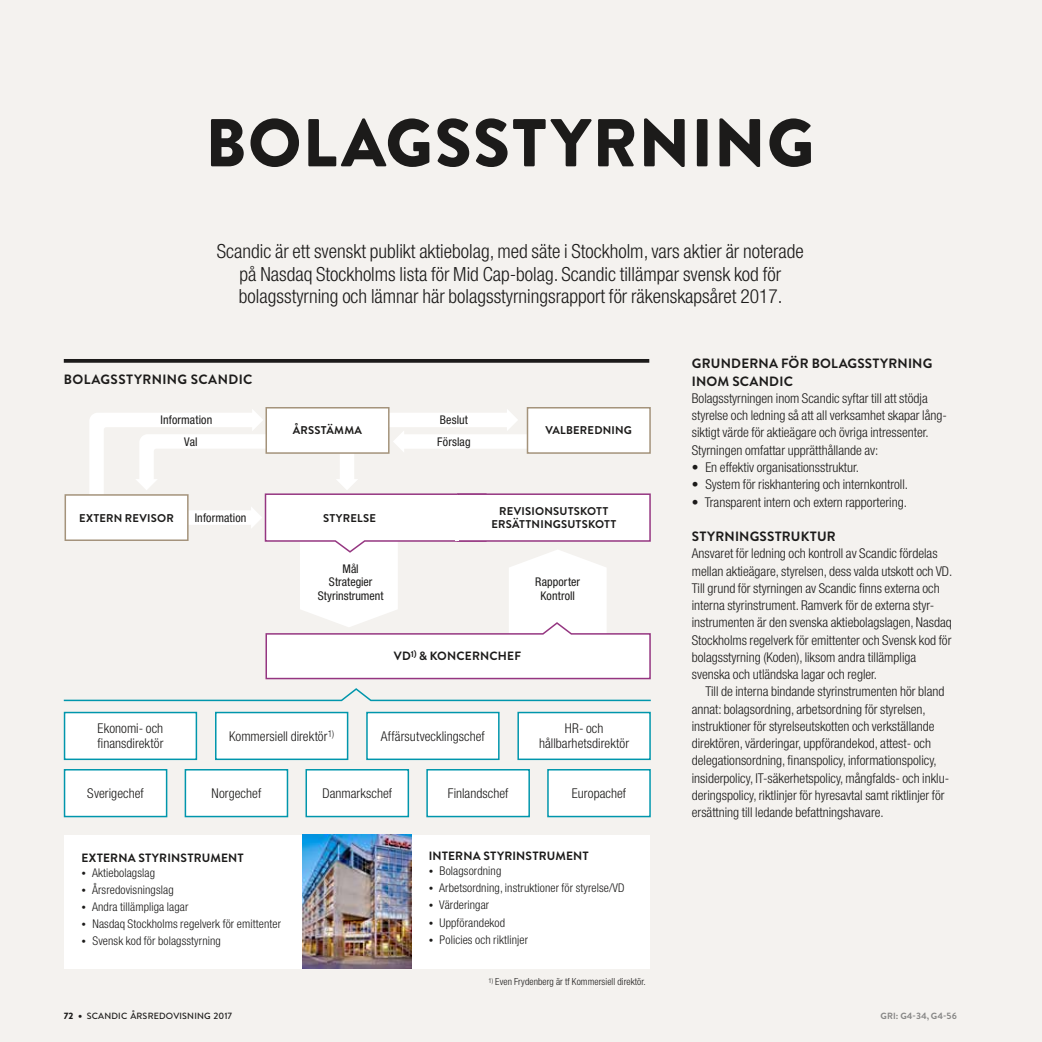
<style>
.page{position:relative;width:1042px;height:1042px;background:#f4f2ef}
.page>*{position:absolute;margin:0;border:0;box-sizing:border-box;transform-origin:0 0}
.t1{font:900 67.5px "Brandon Text";letter-spacing:.02em;color:#1c1b1a}
.t2{font:300 condensed 19.5px/22.5px "Helvetica Neue LT Std";color:#1c1b1a;text-align:center}
.t3{font:300 condensed 13.5px/17.2px "Helvetica Neue LT Std";color:#1c1b1a}
.t4{font:700 13.5px/17.2px "Brandon Text";letter-spacing:.015em;color:#1c1b1a}
.t5{font:300 condensed 12px "Helvetica Neue LT Std";letter-spacing:.01em;color:#1c1b1a}
.t6{font:condensed 12px/13.5px "Helvetica Neue LT Std";letter-spacing:.01em;color:#1c1b1a;text-align:center}
.t7{font:700 12px "Brandon Text";letter-spacing:.015em;color:#1c1b1a}
.t8{font:700 11.25px/13.5px "Brandon Text";letter-spacing:.02em;color:#1c1b1a;text-align:center}
.t9{font:300 condensed 9.75px "Helvetica Neue LT Std";letter-spacing:.01em;color:#1c1b1a}
.t10{font:500 9px "Brandon Text";letter-spacing:.02em;color:#1c1b1a}
.t11{font:700 9px "Brandon Text";letter-spacing:.015em;color:#878786}
.s1{font-family:"Brandon Text";font-weight:700;font-stretch:normal}
.s2{font-weight:900}
.s3{font-weight:900;font-size:10.5px}
</style>
<div class="page">
<svg style="left:64px;top:359px;width:585px;height:4px;background:#292827"></svg>
<div style="left:265px;top:407px;width:124px;height:47px;border:2px solid #a4937b"></div>
<div style="left:527px;top:407px;width:124px;height:47px;border:2px solid #a4937b"></div>
<div style="left:65px;top:495px;width:123px;height:45px;background:#fff"></div>
<div style="left:65px;top:494px;width:124px;height:47px;border:2px solid #a4937b"></div>
<div style="left:65px;top:770px;width:102px;height:46px;background:#fff"></div>
<div style="left:64px;top:769px;width:103px;height:48px;border:2px solid #0096ac"></div>
<div style="left:185px;top:770px;width:102px;height:46px;background:#fff"></div>
<div style="left:185px;top:769px;width:103px;height:48px;border:2px solid #0096ac"></div>
<div style="left:306px;top:770px;width:102px;height:46px;background:#fff"></div>
<div style="left:305px;top:769px;width:104px;height:48px;border:2px solid #0096ac"></div>
<div style="left:427px;top:770px;width:102px;height:46px;background:#fff"></div>
<div style="left:426px;top:769px;width:104px;height:48px;border:2px solid #0096ac"></div>
<div style="left:548px;top:770px;width:102px;height:46px;background:#fff"></div>
<div style="left:547px;top:769px;width:104px;height:48px;border:2px solid #0096ac"></div>
<div style="left:65px;top:712px;width:131px;height:47px;background:#fff"></div>
<div style="left:64px;top:712px;width:133px;height:48px;border:2px solid #0096ac"></div>
<div style="left:216px;top:712px;width:132px;height:47px;background:#fff"></div>
<div style="left:215px;top:712px;width:133px;height:48px;border:2px solid #0096ac"></div>
<div style="left:367px;top:712px;width:132px;height:47px;background:#fff"></div>
<div style="left:366px;top:712px;width:133px;height:48px;border:2px solid #0096ac"></div>
<div style="left:518px;top:712px;width:132px;height:47px;background:#fff"></div>
<div style="left:517px;top:712px;width:134px;height:48px;border:2px solid #0096ac"></div>
<svg style="left:63px;top:688px;width:588px;height:14px"></svg>
<svg style="left:89px;top:409px;width:562px;height:271px"></svg>
<hr style="left:455px;top:495px;width:4px;height:45px;background:#fff">
<div style="left:65px;top:835px;width:238px;height:133px;background:#fff"></div>
<div style="left:412px;top:835px;width:238px;height:133px;background:#fff"></div>
<img style="left:303px;top:835px;width:109px;height:133px">
<h1 class="t1" style="left:206px;top:95px;width:610px">BOLAGSSTYRNING</h1>
<p class="t2" style="left:217px;top:240px;width:588px">Scandic är ett svenskt publikt aktiebolag, med säte i Stockholm, vars aktier är noterade på Nasdaq Stockholms lista för Mid Cap-bolag. Scandic tillämpar svensk kod för bolagsstyrning och lämnar här bolagsstyrningsrapport för räkenskapsåret 2017.</p>
<p class="t4" style="left:64px;top:370px;width:190px">BOLAGSSTYRNING SCANDIC</p>
<p class="t6" style="left:184px;top:409px;width:30px;line-height:21.5px;text-align:left;text-indent:-24px">Information<br>Val</p>
<p class="t8" style="left:293px;top:423px;width:71px">ÅRSSTÄMMA</p>
<p class="t8" style="left:545px;top:423px;width:88px">VALBEREDNING</p>
<p class="t6" style="left:440px;top:413px;width:30px">Beslut</p>
<p class="t6" style="left:437px;top:435px;width:35px">Förslag</p>
<p class="t8" style="left:79px;top:511px;width:96px">EXTERN REVISOR</p>
<p class="t6" style="left:195px;top:511px;width:53px">Information</p>
<p class="t8" style="left:323px;top:511px;width:54px">STYRELSE</p>
<p class="t8" style="left:491px;top:504px;width:126px">REVISIONSUTSKOTT<br>ERSÄTTNINGSUTSKOTT</p>
<p class="t6" style="left:318px;top:562px;width:67px">Mål<br>Strategier<br>Styrinstrument</p>
<p class="t6" style="left:535px;top:575px;width:46px">Rapporter<br>Kontroll</p>
<p class="t7" style="left:394px;top:648px;width:129px">VD<sup>1)</sup> &amp; KONCERNCHEF</p>
<p class="t3" style="left:97px;top:721px;width:67px;line-height:15px">Ekonomi- och finansdirektör</p>
<p class="t3" style="left:229px;top:727px;width:107px">Kommersiell direktör<sup>1)</sup></p>
<p class="t3" style="left:381px;top:727px;width:105px">Affärsutvecklingschef</p>
<p class="t3" style="left:539px;top:721px;width:92px;line-height:15px;text-align:center">HR- och hållbarhetsdirektör</p>
<p class="t3" style="left:87px;top:784px;width:58px">Sverigechef</p>
<p class="t3" style="left:212px;top:784px;width:51px">Norgechef</p>
<p class="t3" style="left:322px;top:784px;width:71px">Danmarkschef</p>
<p class="t3" style="left:448px;top:784px;width:62px">Finlandschef</p>
<p class="t3" style="left:572px;top:784px;width:56px">Europachef</p>
<p class="t7" style="left:82px;top:849px;width:164px">EXTERNA STYRINSTRUMENT</p>
<p class="t5" style="left:82px;top:865px;width:75px"><span class="s1">•</span> Aktiebolagslag</p>
<p class="t5" style="left:82px;top:883px;width:94px"><span class="s1">•</span> Årsredovisningslag</p>
<p class="t5" style="left:82px;top:900px;width:108px"><span class="s1">•</span> Andra tillämpliga lagar</p>
<p class="t5" style="left:82px;top:917px;width:201px"><span class="s1">•</span> Nasdaq Stockholms regelverk för emittenter</p>
<p class="t5" style="left:82px;top:934px;width:141px"><span class="s1">•</span> Svensk kod för bolagsstyrning</p>
<p class="t7" style="left:429px;top:847px;width:162px">INTERNA STYRINSTRUMENT</p>
<p class="t5" style="left:429px;top:864px;width:74px"><span class="s1">•</span> Bolagsordning</p>
<p class="t5" style="left:429px;top:881px;width:197px"><span class="s1">•</span> Arbetsordning, instruktioner för styrelse/VD</p>
<p class="t5" style="left:429px;top:898px;width:62px"><span class="s1">•</span> Värderingar</p>
<p class="t5" style="left:429px;top:915px;width:78px"><span class="s1">•</span> Uppförandekod</p>
<p class="t5" style="left:429px;top:932px;width:101px"><span class="s1">•</span> Policies och riktlinjer</p>
<p class="t9" style="left:488px;top:976px;width:159px"><sup>1)</sup> Even Frydenberg är tf Kommersiell direktör.</p>
<p class="t4" style="left:692px;top:355px;width:242px">GRUNDERNA FÖR BOLAGSSTYRNING<br>INOM SCANDIC</p>
<p class="t3" style="left:692px;top:389px;width:255px">Bolagsstyrningen inom Scandic syftar till att stödja styrelse och ledning så att all verksamhet skapar lång&shy;siktigt värde för aktieägare och övriga intressenter.<br>Styrningen omfattar upprätthållande av:</p>
<p class="t3" style="left:692px;top:458px;width:169px">• En effektiv organisationsstruktur.</p>
<p class="t3" style="left:692px;top:476px;width:218px">• System för riskhantering och internkontroll.</p>
<p class="t3" style="left:692px;top:493px;width:217px">• Transparent intern och extern rapportering.</p>
<p class="t4" style="left:692px;top:527px;width:145px">STYRNINGSSTRUKTUR</p>
<p class="t3" style="left:692px;top:545px;width:262px">Ansvaret för ledning och kontroll av Scandic fördelas mellan aktieägare, styrelsen, dess valda utskott och VD.<br>Till grund för styrningen av Scandic finns externa och interna styrinstrument. Ramverk för de externa styr&shy;instrumenten är den svenska aktiebolagslagen, Nasdaq Stockholms regelverk för emittenter och Svensk kod för bolagsstyrning (Koden), liksom andra tillämpliga svenska och utländska lagar och regler.</p>
<p class="t3" style="left:692px;top:683px;width:259px;text-indent:14px">Till de interna bindande styrinstrumenten hör bland annat: bolagsordning, arbetsordning för styrelsen, instruktioner för styrelseutskotten och verkställande direktören, värderingar, uppförandekod, attest- och delegationsordning, finanspolicy, informationspolicy, insiderpolicy, IT-säkerhetspolicy, mångfalds- och inklu&shy;deringspolicy, riktlinjer för hyresavtal samt riktlinjer för ersättning till ledande befattningshavare.</p>
<p class="t10" style="left:64px;top:1009px;width:170px"><span class="s2">72</span> <span class="s3">•</span> SCANDIC ÅRSREDOVISNING 2017</p>
<p class="t11" style="left:880px;top:1009px;width:78px">GRI: G4-34, G4-56</p>
</div>
